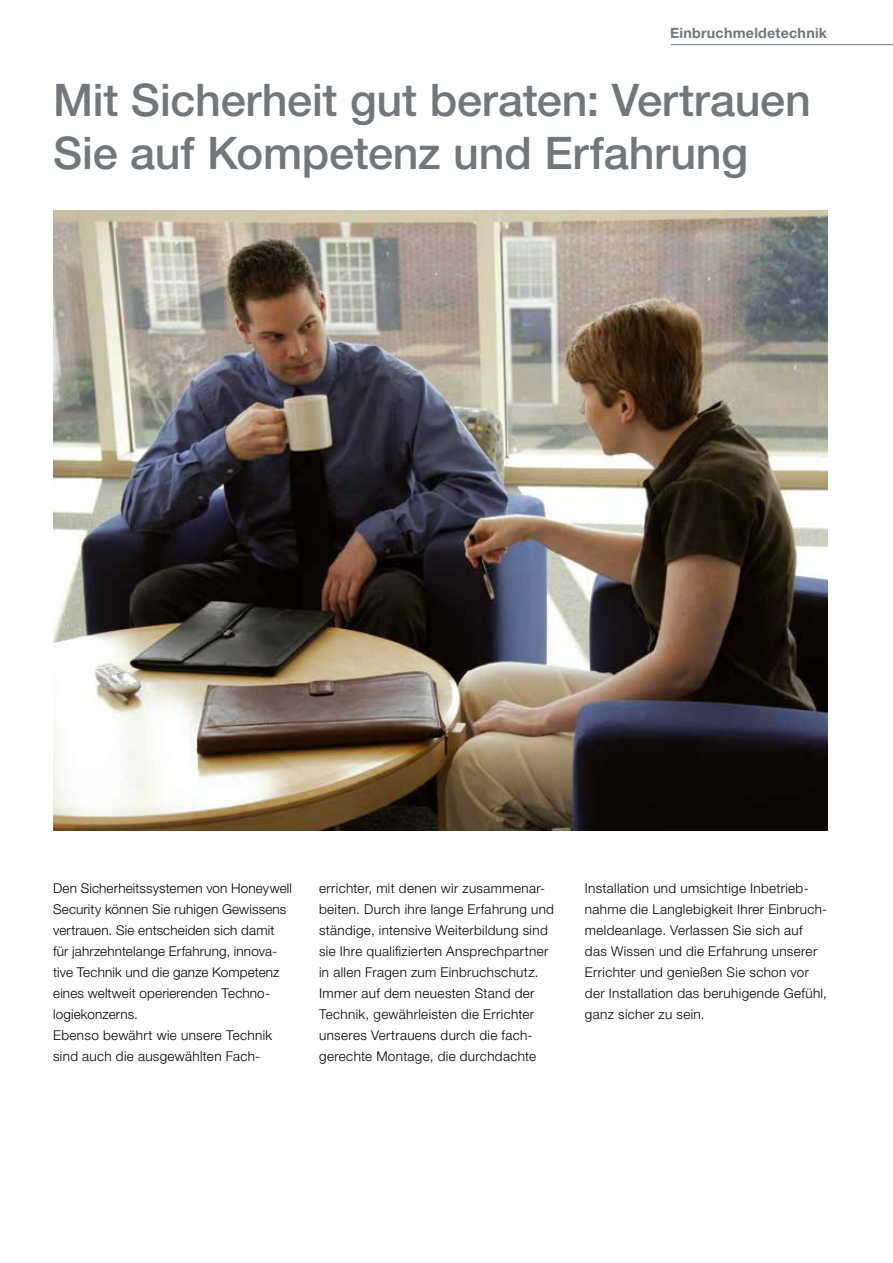
<style>
.page{position:relative;width:893px;height:1263px;background:#fff}
.page>*{position:absolute;margin:0;border:0;box-sizing:border-box;transform-origin:0 0}
.t1{font:500 45px/52.5px "Helvetica Neue Hon";letter-spacing:-.005em;color:#71777a}
.t2{font:700 14.25px "Helvetica Neue Hon";letter-spacing:.015em;color:#71777a}
.t3{font:300 13.5px/21px "Helvetica Neue Hon";letter-spacing:.025em;color:#000}
</style>
<div class="page">
<img style="left:53px;top:211px;width:774px;height:619px">
<hr style="left:671px;top:44px;width:222px;height:1px;background:#71777a">
<p class="t2" style="left:670px;top:24px;width:159px">Einbruchmeldetechnik</p>
<h1 class="t1" style="left:53px;top:73px;width:759px">Mit Sicherheit gut beraten: Vertrauen<br>Sie auf Kompetenz und Erfahrung</h1>
<p class="t3" style="left:53px;top:878px;width:240px">Den Sicherheitssystemen von Honeywell Security können Sie ruhigen Gewissens vertrauen. Sie entscheiden sich damit für jahrzehntelange Erfahrung, innova&shy;tive Technik und die ganze Kompetenz eines weltweit operierenden Techno&shy;logiekonzerns.<br>Ebenso bewährt wie unsere Technik sind auch die ausgewählten Fach-</p>
<p class="t3" style="left:319px;top:878px;width:236px">errichter, mit denen wir zusammenar&shy;beiten. Durch ihre lange Erfahrung und ständige, intensive Weiterbildung sind sie Ihre qualifizierten Ansprechpartner in allen Fragen zum Einbruchschutz.<br>Immer auf dem neuesten Stand der Technik, gewährleisten die Errichter unseres Vertrauens durch die fach&shy;gerechte Montage, die durchdachte</p>
<p class="t3" style="left:585px;top:878px;width:244px">Installation und umsichtige Inbetrieb&shy;nahme die Langlebigkeit Ihrer Einbruch&shy;meldeanlage. Verlassen Sie sich auf das Wissen und die Erfahrung unserer Errichter und genießen Sie schon vor der Installation das beruhigende Gefühl, ganz sicher zu sein.</p>
</div>
